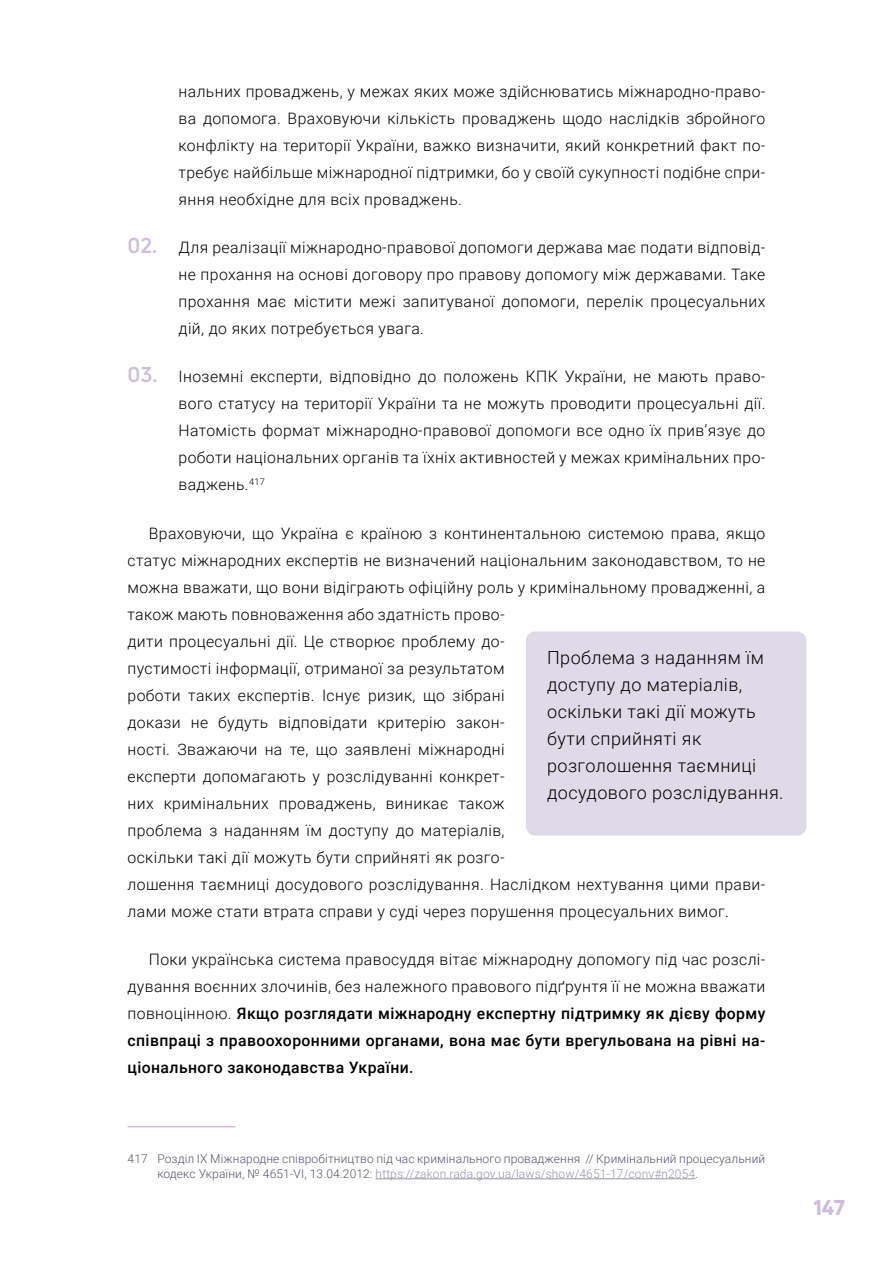
<style>
.page{position:relative;width:893px;height:1263px;background:#fff}
.page>*{position:absolute;margin:0;border:0;box-sizing:border-box;transform-origin:0 0}
.t1{font:800 21px "Uni Neue";color:#cebede}
.t2{font:300 18px/27px "Roboto";letter-spacing:.025em;color:#000}
.t3{font:300 15.75px/27px "Roboto";letter-spacing:.025em;color:#000;text-align:justify}
.t4{font:500 15.75px/27px "Roboto";letter-spacing:.025em;color:#000;text-align:justify}
.t5{font:300 12px/15px "Roboto";letter-spacing:.01em;color:#555564}
.s1{font-family:"Uni Neue";font-weight:700;font-size:21px;color:#cebede}
.s2{font-weight:300}
.s3{color:#9494a4}
</style>
<div class="page">
<hr style="left:128px;top:1126px;width:108px;height:1px;background:#cebede">
<hr style="left:376px;top:1178px;width:319px;height:1px;background:#9494a4">
<div style="left:527px;top:632px;width:278px;height:202px;background:#dfdae7;border-radius:9px"></div>
<div style="left:526px;top:631px;width:280px;height:205px;border:2px solid #dfdae7;border-radius:9px"></div>
<p class="t3" style="left:179px;top:77px;width:588px">нальних проваджень, у межах яких може здійснюватись міжнародно-право&shy;ва допомога. Враховуючи кількість проваджень щодо наслідків збройного конфлікту на території України, важко визначити, який конкретний факт по&shy;требує найбільше міжнародної підтримки, бо у своїй сукупності подібне спри&shy;яння необхідне для всіх проваджень.</p>
<p class="t3" style="left:179px;top:233px;width:588px;text-indent:-51px"><span class="s1">02.</span> Для реалізації міжнародно-правової допомоги держава має подати відповід&shy;не прохання на основі договору про правову допомогу між державами. Таке прохання має містити межі запитуваної допомоги, перелік процесуальних дій, до яких потребується увага.</p>
<p class="t3" style="left:179px;top:363px;width:588px;text-indent:-51px"><span class="s1">03.</span> Іноземні експерти, відповідно до положень КПК України, не мають право&shy;вого статусу на території України та не можуть проводити процесуальні дії.<br>Натомість формат міжнародно-правової допомоги все одно їх прив’язує до роботи національних органів та їхніх активностей у межах кримінальних про&shy;ваджень.<sup>417</sup></p>
<p class="t3" style="left:128px;top:519px;width:639px;text-align:left;text-indent:21px">Враховуючи, що Україна є країною з континентальною системою права, якщо статус міжнародних експертів не визначений національним законодавством, то не можна вважати, що вони відіграють офіційну роль у кримінальному провадженні, а також мають повноваження або здатність прово-<br>дити процесуальні дії. Це створює проблему до-<br>пустимості інформації, отриманої за результатом<br>роботи таких експертів. Існує ризик, що зібрані<br>докази не будуть відповідати критерію закон-<br>ності. Зважаючи на те, що заявлені міжнародні<br>експерти допомагають у розслідуванні конкрет-<br>них кримінальних проваджень, виникає також<br>проблема з наданням їм доступу до матеріалів,<br>оскільки такі дії можуть бути сприйняті як розго-<br>лошення таємниці досудового розслідування. Наслідком нехтування цими прави&shy;лами може стати втрата справи у суді через порушення процесуальних вимог.</p>
<p class="t4" style="left:128px;top:945px;width:639px;text-indent:21px"><span class="s2">Поки українська система правосуддя вітає міжнародну допомогу під час розслі&shy;дування воєнних злочинів, без належного правового підґрунтя її не можна вважати повноцінною.</span> Якщо розглядати міжнародну експертну підтримку як дієву форму співпраці з правоохоронними органами, вона має бути врегульована на рівні на&shy;ціонального законодавства України.</p>
<p class="t2" style="left:547px;top:643px;width:238px">Проблема з наданням їм доступу до матеріалів, оскільки такі дії можуть бути сприйняті як розголошення таємниці досудового розслідування.</p>
<p class="t5" style="left:157px;top:1151px;width:609px;text-indent:-30px">417 Розділ ІХ Міжнародне співробітництво під час кримінального провадження // Кримінальний процесуальний кодекс України, № 4651-VI, 13.04.2012: <span class="s3">https://zakon.rada.gov.ua/laws/show/4651-17/conv#n2054</span>.</p>
<h1 class="t1" style="left:813px;top:1193px;width:33px">147</h1>
</div>
